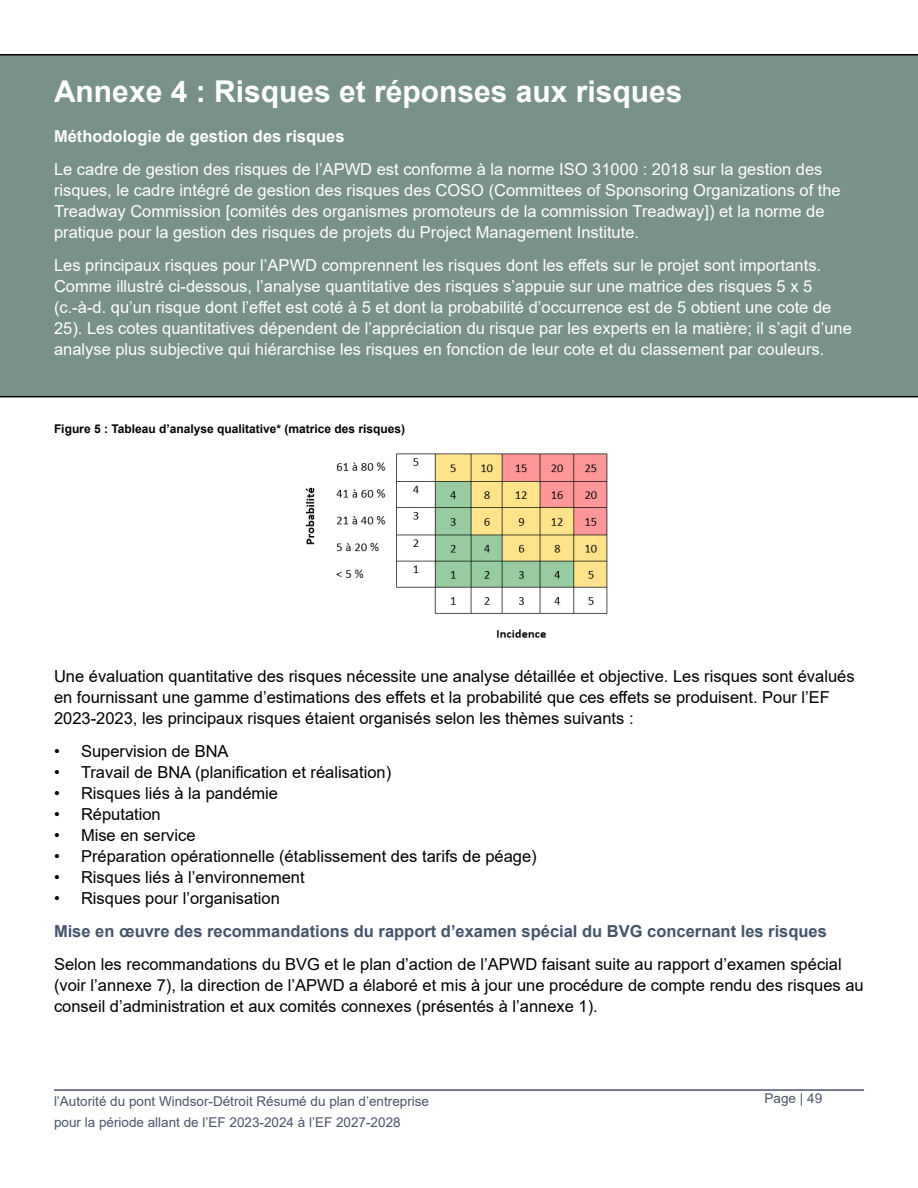
<style>
.page{position:relative;width:918px;height:1188px;background:#fff}
.page>*{position:absolute;margin:0;border:0;box-sizing:border-box;transform-origin:0 0}
.heading_3{font:700 30px "Arial";color:#fff}
.t1{font:16.5px/21px "Arial";color:#fff}
.t2{font:16.5px/21px "Arial";color:#000}
.t3{font:700 16.5px "Arial";color:#44546a}
.t4{font:700 16.5px "Arial";color:#fff}
.t5{font:13.5px/21px "Arial";color:#4b5569}
.Figures_and_tables{font:700 12px "Arial";color:#000}
</style>
<div class="page">
<hr style="left:54px;top:1089px;width:810px;height:2px;background:#4b5569">
<div style="left:0;top:54px;width:918px;height:343px;background:#78928a"></div>
<img style="left:305px;top:453px;width:303px;height:185px">
<p class="heading_3" style="left:54px;top:70px;width:630px">Annexe 4 : Risques et réponses aux risques</p>
<p class="t4" style="left:54px;top:125px;width:292px">Méthodologie de gestion des risques</p>
<p class="t1" style="left:54px;top:159px;width:788px">Le cadre de gestion des risques de l’APWD est conforme à la norme ISO 31000 : 2018 sur la gestion des risques, le cadre intégré de gestion des risques des COSO (Committees of Sponsoring Organizations of the Treadway Commission [comités des organismes promoteurs de la commission Treadway]) et la norme de pratique pour la gestion des risques de projets du Project Management Institute.</p>
<p class="t1" style="left:54px;top:255px;width:799px">Les principaux risques pour l’APWD comprennent les risques dont les effets sur le projet sont importants.<br>Comme illustré ci-dessous, l’analyse quantitative des risques s’appuie sur une matrice des risques 5 x 5 (c.-à-d. qu’un risque dont l’effet est coté à 5 et dont la probabilité d’occurrence est de 5 obtient une cote de 25). Les cotes quantitatives dépendent de l’appréciation du risque par les experts en la matière; il s’agit d’une analyse plus subjective qui hiérarchise les risques en fonction de leur cote et du classement par couleurs.</p>
<p class="Figures_and_tables" style="left:54px;top:420px;width:353px">Figure 5 : Tableau d’analyse qualitative* (matrice des risques)</p>
<p class="t2" style="left:54px;top:665px;width:802px">Une évaluation quantitative des risques nécessite une analyse détaillée et objective. Les risques sont évalués en fournissant une gamme d’estimations des effets et la probabilité que ces effets se produisent. Pour l’EF<br>2023-2023, les principaux risques étaient organisés selon les thèmes suivants :</p>
<p class="t2" style="left:54px;top:740px;width:176px">• Supervision de BNA</p>
<p class="t2" style="left:54px;top:761px;width:339px">• Travail de BNA (planification et réalisation)</p>
<p class="t2" style="left:54px;top:782px;width:226px">• Risques liés à la pandémie</p>
<p class="t2" style="left:54px;top:803px;width:108px">• Réputation</p>
<p class="t2" style="left:54px;top:824px;width:143px">• Mise en service</p>
<p class="t2" style="left:54px;top:845px;width:484px">• Préparation opérationnelle (établissement des tarifs de péage)</p>
<p class="t2" style="left:54px;top:866px;width:252px">• Risques liés à l’environnement</p>
<p class="t2" style="left:54px;top:887px;width:227px">• Risques pour l’organisation</p>
<p class="t3" style="left:54px;top:919px;width:774px">Mise en œuvre des recommandations du rapport d’examen spécial du BVG concernant les risques</p>
<p class="t2" style="left:54px;top:953px;width:811px">Selon les recommandations du BVG et le plan d’action de l’APWD faisant suite au rapport d’examen spécial (voir l’annexe 7), la direction de l’APWD a élaboré et mis à jour une procédure de compte rendu des risques au conseil d’administration et aux comités connexes (présentés à l’annexe 1).</p>
<p class="t5" style="left:54px;top:1091px;width:377px">l’Autorité du pont Windsor-Détroit Résumé du plan d’entreprise pour la période allant de l’EF 2023-2024 à l’EF 2027-2028</p>
<p class="t5" style="left:765px;top:1088px;width:59px">Page | 49</p>
</div>
